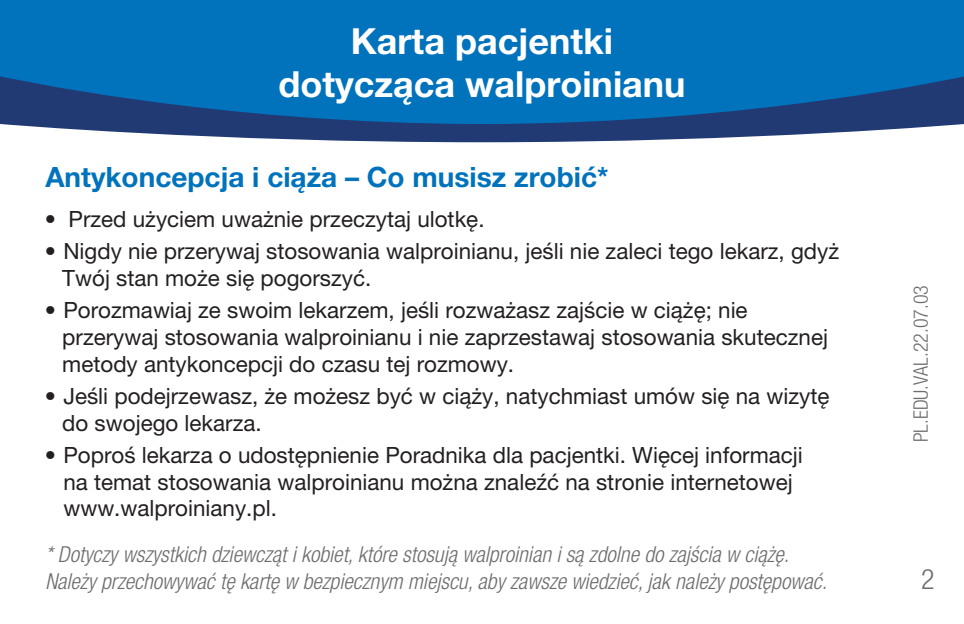
<style>
.page{position:relative;width:964px;height:624px;background:#fff}
.page>*{position:absolute;margin:0;border:0;box-sizing:border-box;transform-origin:0 0}
.t1{font:700 36px/43.2px "Helvetica Neue LT Pro";color:#fff;text-align:center}
.t2{font:700 28px "Helvetica Neue LT Pro";color:#0073bc}
.t3{font:300 condensed 28px "Helvetica Neue LT Pro";color:#6c6d70}
.t4{font:22.4px/26.8px "Helvetica Neue LT Pro";color:#231f20}
.t5{font:italic 300 condensed 22px/26.4px "Helvetica Neue LT Pro";color:#6c6d70}
.t6{font:300 condensed 20px "Helvetica Neue LT Pro";color:#6c6d70}
</style>
<div class="page">
<svg style="left:1px;top:124px;width:963px;height:18px;fill:#213a73"></svg>
<svg style="left:0;top:0;width:964px;height:124px;background:#046bb2"></svg>
<h1 class="t1" style="left:278px;top:19px;width:409px">Karta pacjentki dotycząca walproinianu</h1>
<p class="t2" style="left:45px;top:159px;width:565px">Antykoncepcja i ciąża – Co musisz zrobić*</p>
<p class="t4" style="left:45px;top:205px;width:441px">• Przed użyciem uważnie przeczytaj ulotkę.</p>
<p class="t4" style="left:62px;top:237px;width:778px;text-indent:-17px">• Nigdy nie przerywaj stosowania walproinianu, jeśli nie zaleci tego lekarz, gdyż<br>Twój stan może się pogorszyć.</p>
<p class="t4" style="left:62px;top:296px;width:767px;text-indent:-17px">• Porozmawiaj ze swoim lekarzem, jeśli rozważasz zajście w ciążę; nie przerywaj stosowania walproinianu i nie zaprzestawaj stosowania skutecznej metody antykoncepcji do czasu tej rozmowy.</p>
<p class="t4" style="left:62px;top:382px;width:769px;text-indent:-17px">• Jeśli podejrzewasz, że możesz być w ciąży, natychmiast umów się na wizytę do swojego lekarza.</p>
<p class="t4" style="left:63px;top:441px;width:741px;text-indent:-19px">• Poproś lekarza o udostępnienie Poradnika dla pacjentki. Więcej informacji na temat stosowania walproinianu można znaleźć na stronie internetowej www.walproiniany.pl.</p>
<p class="t5" style="left:45px;top:541px;width:783px">* Dotyczy wszystkich dziewcząt i kobiet, które stosują walproinian i są zdolne do zajścia w ciążę.<br>Należy przechowywać tę kartę w bezpiecznym miejscu, aby zawsze wiedzieć, jak należy postępować.</p>
<p class="t6" style="left:909px;top:442px;width:159px;rotate:-90deg">PL.EDU.VAL.22.07.03</p>
<p class="t3" style="left:921px;top:563px;width:15px">2</p>
</div>
